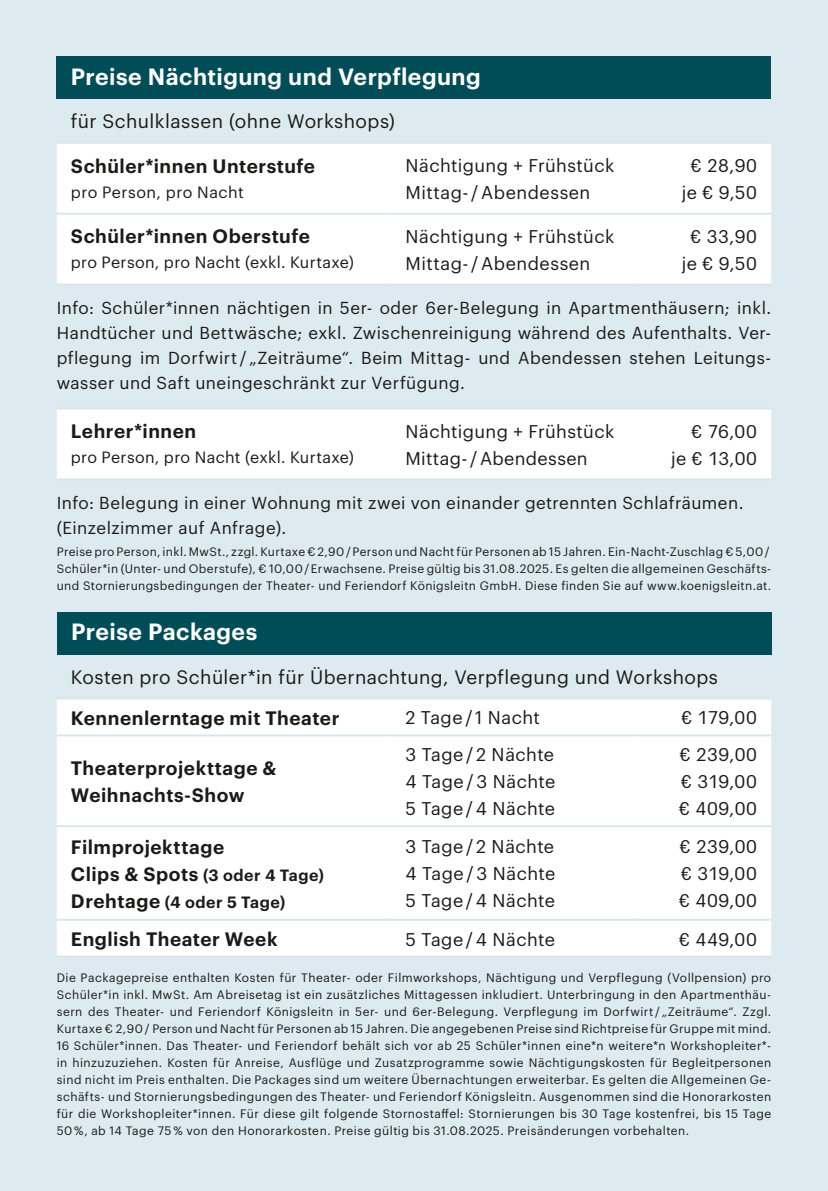
<style>
.page{position:relative;width:828px;height:1191px;background:#ddeaef}
.page>*{position:absolute;margin:0;border:0;box-sizing:border-box;transform-origin:0 0}
.h_H2{font:600 23px "Graphik";letter-spacing:.02em;color:#fff}
.p_Lauftext_Graphik{font:600 19px/27px "Graphik";letter-spacing:.03em;color:#1a1a18}
.p_Lauftext{font:19px "Graphik";letter-spacing:.025em;color:#1a1a18}
.p_Lauftext_Graphik-2{font:18px "Graphik";letter-spacing:.025em;color:#1a1a18}
.p_Lauftext-2{font:18px "Graphik";letter-spacing:.025em;color:#1a1a18}
.p_Lauftext-3{font:17px/25px "Graphik";letter-spacing:.03em;color:#1a1a18}
.p_Lauftext_Graphik-3{font:16px "Graphik";letter-spacing:.02em;color:#1a1a18}
.p_Lauftext_Graphik-4{font:600 16px "Graphik";letter-spacing:.035em;color:#1a1a18}
.p_Lauftext-4{font:12px/17px "Graphik";letter-spacing:.03em;color:#1a1a18;text-align:justify}
.s1{font-size:19px}
</style>
<div class="page">
<div style="left:57px;top:409px;width:714px;height:69px;background:#fff"></div>
<hr style="left:57px;top:407px;width:334px;height:2px;background:#dae6ec">
<hr style="left:391px;top:407px;width:244px;height:2px;background:#dae6ec">
<hr style="left:635px;top:407px;width:136px;height:2px;background:#dae6ec">
<hr style="left:57px;top:478px;width:334px;height:2px;background:#dae6ec">
<hr style="left:391px;top:478px;width:244px;height:2px;background:#dae6ec">
<hr style="left:635px;top:478px;width:136px;height:2px;background:#dae6ec">
<div style="left:57px;top:612px;width:714px;height:43px;background:#004d57"></div>
<div style="left:57px;top:144px;width:714px;height:139px;background:#fff"></div>
<hr style="left:57px;top:142px;width:334px;height:2px;background:#dae6ec">
<hr style="left:391px;top:142px;width:244px;height:2px;background:#dae6ec">
<hr style="left:635px;top:142px;width:136px;height:2px;background:#dae6ec">
<hr style="left:57px;top:213px;width:334px;height:2px;background:#dae6ec">
<hr style="left:391px;top:213px;width:244px;height:2px;background:#dae6ec">
<hr style="left:635px;top:213px;width:136px;height:2px;background:#dae6ec">
<hr style="left:57px;top:283px;width:334px;height:2px;background:#dae6ec">
<hr style="left:391px;top:283px;width:244px;height:2px;background:#dae6ec">
<hr style="left:635px;top:283px;width:136px;height:2px;background:#dae6ec">
<div style="left:57px;top:57px;width:714px;height:42px;background:#004d57"></div>
<div style="left:57px;top:699px;width:714px;height:256px;background:#fff"></div>
<hr style="left:57px;top:697px;width:334px;height:2px;background:#dae6ec">
<hr style="left:391px;top:697px;width:244px;height:2px;background:#dae6ec">
<hr style="left:635px;top:697px;width:136px;height:2px;background:#dae6ec">
<hr style="left:57px;top:955px;width:334px;height:2px;background:#dae6ec">
<hr style="left:391px;top:955px;width:244px;height:2px;background:#dae6ec">
<hr style="left:635px;top:955px;width:136px;height:2px;background:#dae6ec">
<hr style="left:57px;top:734px;width:334px;height:2px;background:#dae6ec">
<hr style="left:391px;top:734px;width:244px;height:2px;background:#dae6ec">
<hr style="left:635px;top:734px;width:136px;height:2px;background:#dae6ec">
<hr style="left:57px;top:825px;width:334px;height:2px;background:#dae6ec">
<hr style="left:391px;top:825px;width:244px;height:2px;background:#dae6ec">
<hr style="left:635px;top:825px;width:136px;height:2px;background:#dae6ec">
<hr style="left:57px;top:918px;width:334px;height:2px;background:#dae6ec">
<hr style="left:391px;top:918px;width:244px;height:2px;background:#dae6ec">
<hr style="left:635px;top:918px;width:136px;height:2px;background:#dae6ec">
<p class="h_H2" style="left:71px;top:59px;width:411px">Preise Nächtigung und Verpflegung</p>
<p class="p_Lauftext" style="left:71px;top:107px;width:326px">für Schulklassen (ohne Workshops)</p>
<p class="p_Lauftext_Graphik" style="left:71px;top:150px;width:246px">Schüler*innen Unterstufe</p>
<p class="p_Lauftext_Graphik-3" style="left:71px;top:180px;width:174px">pro Person, pro Nacht</p>
<p class="p_Lauftext_Graphik" style="left:71px;top:221px;width:240px">Schüler*innen Oberstufe</p>
<p class="p_Lauftext_Graphik-3" style="left:71px;top:251px;width:285px">pro Person, pro Nacht (exkl. Kurtaxe)</p>
<p class="p_Lauftext-2" style="left:405px;top:152px;width:210px">Nächtigung + Frühstück</p>
<p class="p_Lauftext-2" style="left:405px;top:179px;width:186px">Mittag- / Abendessen</p>
<p class="p_Lauftext-2" style="left:405px;top:223px;width:210px">Nächtigung + Frühstück</p>
<p class="p_Lauftext-2" style="left:405px;top:250px;width:186px">Mittag- / Abendessen</p>
<p class="p_Lauftext_Graphik-2" style="left:691px;top:152px;width:68px">€ 28,90</p>
<p class="p_Lauftext_Graphik-2" style="left:682px;top:179px;width:77px">je € 9,50</p>
<p class="p_Lauftext_Graphik-2" style="left:690px;top:223px;width:68px">€ 33,90</p>
<p class="p_Lauftext_Graphik-2" style="left:682px;top:250px;width:77px">je € 9,50</p>
<p class="p_Lauftext-3" style="left:57px;top:293px;width:716px">Info: Schüler*innen nächtigen in 5er- oder 6er-Belegung in Apartmenthäusern; inkl.<br>Handtücher und Bettwäsche; exkl. Zwischenreinigung während des Aufenthalts. Ver&shy;pflegung im Dorfwirt / „Zeiträume“. Beim Mittag- und Abendessen stehen Leitungs&shy;wasser und Saft uneingeschränkt zur Verfügung.</p>
<p class="p_Lauftext_Graphik" style="left:71px;top:416px;width:127px">Lehrer*innen</p>
<p class="p_Lauftext_Graphik-3" style="left:71px;top:445px;width:285px">pro Person, pro Nacht (exkl. Kurtaxe)</p>
<p class="p_Lauftext-2" style="left:405px;top:418px;width:210px">Nächtigung + Frühstück</p>
<p class="p_Lauftext-2" style="left:405px;top:445px;width:184px">Mittag- / Abendessen</p>
<p class="p_Lauftext_Graphik-2" style="left:691px;top:418px;width:67px">€ 76,00</p>
<p class="p_Lauftext_Graphik-2" style="left:671px;top:445px;width:87px">je € 13,00</p>
<p class="p_Lauftext-3" style="left:57px;top:488px;width:688px">Info: Belegung in einer Wohnung mit zwei von einander getrennten Schlafräumen. (Einzelzimmer auf Anfrage).</p>
<p class="p_Lauftext-4" style="left:57px;top:542px;width:716px;text-align:left">Preise pro Person, inkl. MwSt., zzgl. Kurtaxe € 2,90 / Person und Nacht für Personen ab 15 Jahren. Ein-Nacht-Zuschlag € 5,00 /<br>Schüler*in (Unter- und Oberstufe), € 10,00 / Erwachsene. Preise gültig bis 31.08.2025. Es gelten die allgemeinen Geschäfts&shy;und Stornierungsbedingungen der Theater- und Feriendorf Königsleitn GmbH. Diese finden Sie auf www.koenigsleitn.at.</p>
<p class="h_H2" style="left:71px;top:614px;width:188px">Preise Packages</p>
<p class="p_Lauftext" style="left:71px;top:663px;width:648px">Kosten pro Schüler*in für Übernachtung, Verpflegung und Workshops</p>
<p class="p_Lauftext_Graphik" style="left:71px;top:703px;width:270px">Kennenlerntage mit Theater</p>
<p class="p_Lauftext_Graphik-2" style="left:405px;top:704px;width:136px">2 Tage / 1 Nacht</p>
<p class="p_Lauftext_Graphik-2" style="left:681px;top:704px;width:77px">€ 179,00</p>
<p class="p_Lauftext_Graphik" style="left:71px;top:753px;width:207px">Theaterprojekttage &amp;<br>Weihnachts-Show</p>
<p class="p_Lauftext_Graphik-2" style="left:405px;top:741px;width:150px">3 Tage / 2 Nächte</p>
<p class="p_Lauftext_Graphik-2" style="left:405px;top:768px;width:151px">4 Tage / 3 Nächte</p>
<p class="p_Lauftext_Graphik-2" style="left:405px;top:795px;width:151px">5 Tage / 4 Nächte</p>
<p class="p_Lauftext_Graphik-2" style="left:680px;top:741px;width:79px">€ 239,00</p>
<p class="p_Lauftext_Graphik-2" style="left:681px;top:768px;width:77px">€ 319,00</p>
<p class="p_Lauftext_Graphik-2" style="left:679px;top:795px;width:79px">€ 409,00</p>
<p class="p_Lauftext_Graphik" style="left:71px;top:831px;width:155px">Filmprojekttage</p>
<p class="p_Lauftext_Graphik-4" style="left:71px;top:862px;width:255px"><span class="s1">Clips &amp; Spots</span> (3 oder 4 Tage)</p>
<p class="p_Lauftext_Graphik-4" style="left:71px;top:889px;width:216px"><span class="s1">Drehtage</span> (4 oder 5 Tage)</p>
<p class="p_Lauftext_Graphik-2" style="left:405px;top:833px;width:150px">3 Tage / 2 Nächte</p>
<p class="p_Lauftext_Graphik-2" style="left:405px;top:860px;width:151px">4 Tage / 3 Nächte</p>
<p class="p_Lauftext_Graphik-2" style="left:405px;top:887px;width:151px">5 Tage / 4 Nächte</p>
<p class="p_Lauftext_Graphik-2" style="left:680px;top:833px;width:79px">€ 239,00</p>
<p class="p_Lauftext_Graphik-2" style="left:681px;top:860px;width:77px">€ 319,00</p>
<p class="p_Lauftext_Graphik-2" style="left:679px;top:887px;width:79px">€ 409,00</p>
<p class="p_Lauftext_Graphik" style="left:71px;top:924px;width:208px">English Theater Week</p>
<p class="p_Lauftext_Graphik-2" style="left:405px;top:925px;width:151px">5 Tage / 4 Nächte</p>
<p class="p_Lauftext_Graphik-2" style="left:679px;top:925px;width:79px">€ 449,00</p>
<p class="p_Lauftext-4" style="left:57px;top:967px;width:716px">Die Packagepreise enthalten Kosten für Theater- oder Filmworkshops, Nächtigung und Verpflegung (Vollpension) pro Schüler*in inkl. MwSt. Am Abreisetag ist ein zusätzliches Mittagessen inkludiert. Unterbringung in den Apartmenthäu&shy;sern des Theater- und Feriendorf Königsleitn in 5er- und 6er-Belegung. Verpflegung im Dorfwirt / „Zeiträume“. Zzgl.<br>Kurtaxe € 2,90 / Person und Nacht für Personen ab 15 Jahren. Die angegebenen Preise sind Richtpreise für Gruppe mit mind.<br>16 Schüler*innen. Das Theater- und Feriendorf behält sich vor ab 25 Schüler*innen eine*n weitere*n Workshopleiter*- in hinzuzuziehen. Kosten für Anreise, Ausflüge und Zusatzprogramme sowie Nächtigungskosten für Begleitpersonen sind nicht im Preis enthalten. Die Packages sind um weitere Übernachtungen erweiterbar. Es gelten die Allgemeinen Ge&shy;schäfts- und Stornierungsbedingungen des Theater- und Feriendorf Königsleitn. Ausgenommen sind die Honorarkosten für die Workshopleiter*innen. Für diese gilt folgende Stornostaffel: Stornierungen bis 30 Tage kostenfrei, bis 15 Tage 50 %, ab 14 Tage 75 % von den Honorarkosten. Preise gültig bis 31.08.2025. Preisänderungen vorbehalten.</p>
</div>
